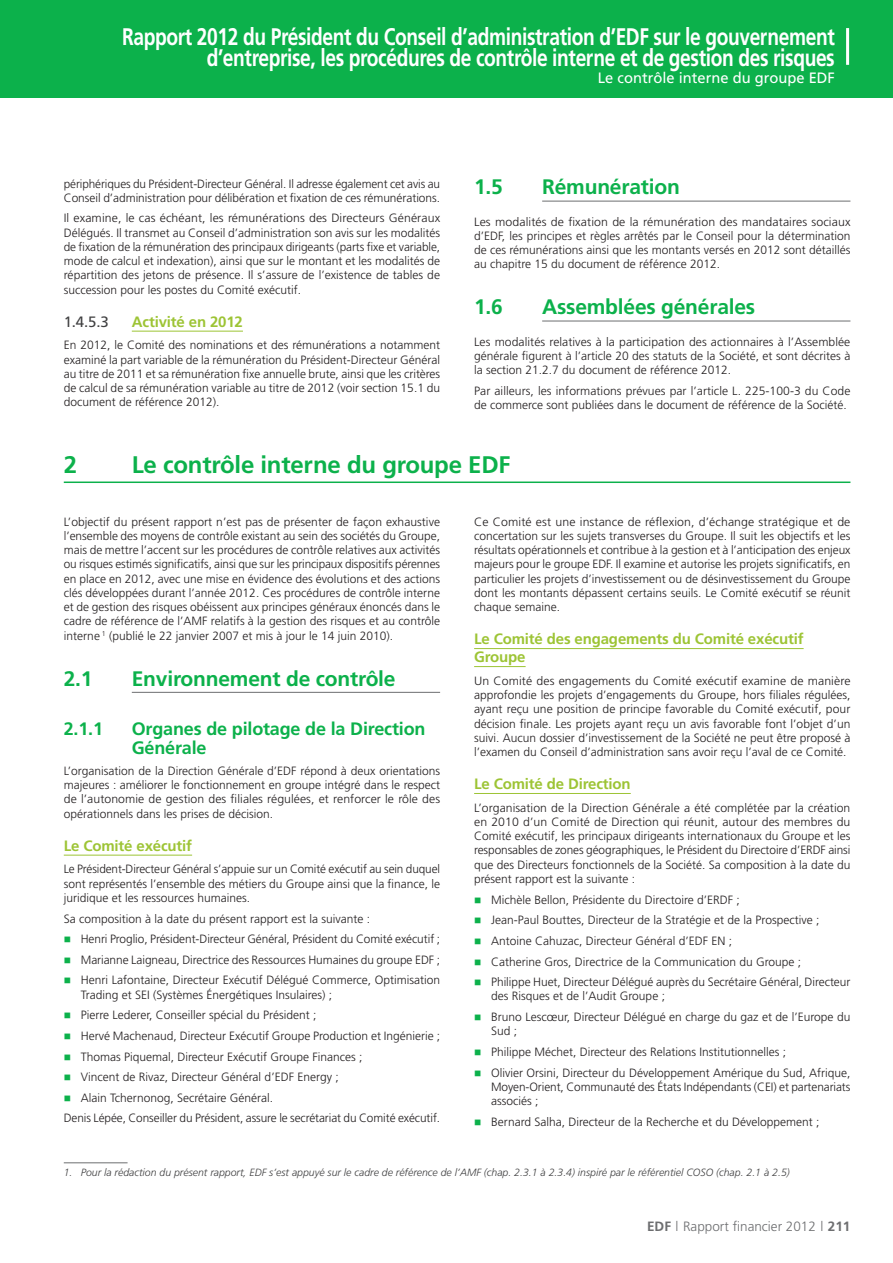
<style>
.page{position:relative;width:893px;height:1263px;background:#fff}
.page>*{position:absolute;margin:0;border:0;box-sizing:border-box;transform-origin:0 0}
.t1{font:700 24px/21px "Frutiger LT Std";letter-spacing:-.02em;color:#fff;text-align:right;scale:.8 1}
.t2{font:700 24px "Frutiger LT Std";letter-spacing:-.01em;color:#0cb14b}
.t3{font:700 21px "Frutiger LT Std";letter-spacing:-.01em;color:#0cb14b}
.t4{font:700 18px/19.5px "Frutiger LT Std";letter-spacing:-.01em;color:#0cb14b}
.t5{font:700 15px/18px "Frutiger LT Std";letter-spacing:-.01em;color:#9dc435}
.t6{font:15px "Frutiger LT Std";color:#fff}
.t7{font:15px "Frutiger LT Std";color:#404041}
.t8{font:300 13.5px "Frutiger LT Std";color:#6d6e70}
.t9{font:300 12px/14.2px "Frutiger LT Std";color:#231f20;text-align:justify}
.t10{font:italic 300 10.5px "Frutiger LT Std";color:#404041}
.s1{font-weight:700}
</style>
<div class="page">
<div style="left:0;top:0;width:893px;height:98px;background:#0cb14b"></div>
<hr style="left:846px;top:28px;width:3px;height:37px;background:#fff">
<hr style="left:132px;top:331px;width:111px;height:1px;background:#9dc435">
<hr style="left:542px;top:201px;width:308px;height:1px;background:#6d6e70">
<hr style="left:542px;top:321px;width:308px;height:1px;background:#6d6e70">
<hr style="left:64px;top:481px;width:786px;height:2px;background:#0cb14b">
<hr style="left:132px;top:692px;width:308px;height:1px;background:#6d6e70">
<hr style="left:64px;top:855px;width:128px;height:1px;background:#9dc435">
<hr style="left:474px;top:648px;width:330px;height:1px;background:#9dc435">
<hr style="left:474px;top:666px;width:52px;height:1px;background:#9dc435">
<hr style="left:474px;top:793px;width:157px;height:1px;background:#9dc435">
<hr style="left:64px;top:1162px;width:64px;height:1px;background:#6d6e70">
<h1 class="t1" style="left:122px;top:27px;width:892px">Rapport 2012 du Président du Conseil d’administration d’EDF sur le gouvernement d’entreprise, les procédures de contrôle interne et de gestion des risques</h1>
<p class="t6" style="left:598px;top:71px;width:238px">Le contrôle interne du groupe EDF</p>
<p class="t9" style="left:64px;top:177px;width:378px">périphériques du Président-Directeur Général. Il adresse également cet avis au<br>Conseil d’administration pour délibération et fixation de ces rémunérations.</p>
<p class="t9" style="left:64px;top:212px;width:378px">Il examine, le cas échéant, les rémunérations des Directeurs Généraux Délégués. Il transmet au Conseil d’administration son avis sur les modalités de fixation de la rémunération des principaux dirigeants (parts fixe et variable, mode de calcul et indexation), ainsi que sur le montant et les modalités de répartition des jetons de présence. Il s’assure de l’existence de tables de succession pour les postes du Comité exécutif.</p>
<p class="t7" style="left:64px;top:315px;width:46px">1.4.5.3</p>
<p class="t5" style="left:132px;top:313px;width:113px">Activité en 2012</p>
<p class="t9" style="left:64px;top:339px;width:378px">En 2012, le Comité des nominations et des rémunérations a notamment examiné la part variable de la rémunération du Président-Directeur Général au titre de 2011 et sa rémunération fixe annuelle brute, ainsi que les critères de calcul de sa rémunération variable au titre de 2012 (voir section 15.1 du document de référence 2012).</p>
<h2 class="t3" style="left:474px;top:178px;width:30px">1.5</h2>
<h2 class="t3" style="left:542px;top:178px;width:139px">Rémunération</h2>
<p class="t9" style="left:474px;top:215px;width:378px">Les modalités de fixation de la rémunération des mandataires sociaux d’EDF, les principes et règles arrêtés par le Conseil pour la détermination de ces rémunérations ainsi que les montants versés en 2012 sont détaillés au chapitre 15 du document de référence 2012.</p>
<h2 class="t3" style="left:474px;top:298px;width:30px">1.6</h2>
<h2 class="t3" style="left:542px;top:298px;width:215px">Assemblées générales</h2>
<p class="t9" style="left:474px;top:335px;width:378px">Les modalités relatives à la participation des actionnaires à l’Assemblée générale figurent à l’article 20 des statuts de la Société, et sont décrites à la section 21.2.7 du document de référence 2012.</p>
<p class="t9" style="left:474px;top:384px;width:378px">Par ailleurs, les informations prévues par l’article L. 225-100-3 du Code de commerce sont publiées dans le document de référence de la Société.</p>
<h1 class="t2" style="left:64px;top:454px;width:15px">2</h1>
<h1 class="t2" style="left:132px;top:454px;width:380px">Le contrôle interne du groupe EDF</h1>
<p class="t9" style="left:64px;top:515px;width:378px">L’objectif du présent rapport n’est pas de présenter de façon exhaustive l’ensemble des moyens de contrôle existant au sein des sociétés du Groupe, mais de mettre l’accent sur les procédures de contrôle relatives aux activités ou risques estimés significatifs, ainsi que sur les principaux dispositifs pérennes en place en 2012, avec une mise en évidence des évolutions et des actions clés développées durant l’année 2012. Ces procédures de contrôle interne et de gestion des risques obéissent aux principes généraux énoncés dans le cadre de référence de l’AMF relatifs à la gestion des risques et au contrôle interne <sup>1</sup> (publié le 22 janvier 2007 et mis à jour le 14 juin 2010).</p>
<h2 class="t3" style="left:64px;top:669px;width:30px">2.1</h2>
<h2 class="t3" style="left:132px;top:669px;width:265px">Environnement de contrôle</h2>
<h3 class="t4" style="left:64px;top:720px;width:41px">2.1.1</h3>
<h3 class="t4" style="left:132px;top:720px;width:295px">Organes de pilotage de la Direction<br>Générale</h3>
<p class="t9" style="left:64px;top:764px;width:378px">L’organisation de la Direction Générale d’EDF répond à deux orientations majeures : améliorer le fonctionnement en groupe intégré dans le respect de l’autonomie de gestion des filiales régulées, et renforcer le rôle des opérationnels dans les prises de décision.</p>
<p class="t5" style="left:64px;top:837px;width:130px">Le Comité exécutif</p>
<p class="t9" style="left:64px;top:863px;width:378px">Le Président-Directeur Général s’appuie sur un Comité exécutif au sein duquel sont représentés l’ensemble des métiers du Groupe ainsi que la finance, le juridique et les ressources humaines.</p>
<p class="t9" style="left:81px;top:908px;width:361px;line-height:20.7px;text-align:left;text-indent:-17px">Sa composition à la date du présent rapport est la suivante :<br>Henri Proglio, Président-Directeur Général, Président du Comité exécutif ; Marianne Laigneau, Directrice des Ressources Humaines du groupe EDF ; Henri Lafontaine, Directeur Exécutif Délégué Commerce, Optimisation</p>
<p class="t9" style="left:81px;top:988px;width:253px">Trading et SEI (Systèmes Énergétiques Insulaires) ;</p>
<p class="t9" style="left:81px;top:1008px;width:237px">Pierre Lederer, Conseiller spécial du Président ;</p>
<p class="t9" style="left:81px;top:1029px;width:361px">Hervé Machenaud, Directeur Exécutif Groupe Production et Ingénierie ;</p>
<p class="t9" style="left:81px;top:1050px;width:283px">Thomas Piquemal, Directeur Exécutif Groupe Finances ;</p>
<p class="t9" style="left:81px;top:1070px;width:259px">Vincent de Rivaz, Directeur Général d’EDF Energy ;</p>
<p class="t9" style="left:81px;top:1091px;width:194px">Alain Tchernonog, Secrétaire Général.</p>
<p class="t9" style="left:64px;top:1112px;width:378px">Denis Lépée, Conseiller du Président, assure le secrétariat du Comité exécutif.</p>
<p class="t9" style="left:474px;top:515px;width:378px">Ce Comité est une instance de réflexion, d’échange stratégique et de concertation sur les sujets transverses du Groupe. Il suit les objectifs et les résultats opérationnels et contribue à la gestion et à l’anticipation des enjeux majeurs pour le groupe EDF. Il examine et autorise les projets significatifs, en particulier les projets d’investissement ou de désinvestissement du Groupe dont les montants dépassent certains seuils. Le Comité exécutif se réunit chaque semaine.</p>
<p class="t5" style="left:474px;top:631px;width:331px">Le Comité des engagements du Comité exécutif<br>Groupe</p>
<p class="t9" style="left:474px;top:674px;width:378px">Un Comité des engagements du Comité exécutif examine de manière approfondie les projets d’engagements du Groupe, hors filiales régulées, ayant reçu une position de principe favorable du Comité exécutif, pour décision finale. Les projets ayant reçu un avis favorable font l’objet d’un suivi. Aucun dossier d’investissement de la Société ne peut être proposé à l’examen du Conseil d’administration sans avoir reçu l’aval de ce Comité.</p>
<p class="t5" style="left:474px;top:775px;width:158px">Le Comité de Direction</p>
<p class="t9" style="left:474px;top:801px;width:378px">L’organisation de la Direction Générale a été complétée par la création en 2010 d’un Comité de Direction qui réunit, autour des membres du Comité exécutif, les principaux dirigeants internationaux du Groupe et les responsables de zones géographiques, le Président du Directoire d’ERDF ainsi que des Directeurs fonctionnels de la Société. Sa composition à la date du présent rapport est la suivante :</p>
<p class="t9" style="left:491px;top:890px;width:361px;line-height:20.7px;text-align:left">Michèle Bellon, Présidente du Directoire d’ERDF ;<br>Jean-Paul Bouttes, Directeur de la Stratégie et de la Prospective ; Antoine Cahuzac, Directeur Général d’EDF EN ;<br>Catherine Gros, Directrice de la Communication du Groupe ;<br>Philippe Huet, Directeur Délégué auprès du Secrétaire Général, Directeur</p>
<p class="t9" style="left:491px;top:986px;width:361px;line-height:20.7px">des Risques et de l’Audit Groupe ;<br>Bruno Lescœur, Directeur Délégué en charge du gaz et de l’Europe du</p>
<p class="t9" style="left:491px;top:1021px;width:361px;line-height:20.7px;text-align:left">Sud ;<br>Philippe Méchet, Directeur des Relations Institutionnelles ;<br>Olivier Orsini, Directeur du Développement Amérique du Sud, Afrique,</p>
<p class="t9" style="left:491px;top:1080px;width:361px">Moyen-Orient, Communauté des États Indépendants (CEI) et partenariats associés ;</p>
<p class="t9" style="left:491px;top:1115px;width:330px">Bernard Salha, Directeur de la Recherche et du Développement ;</p>
<p class="t10" style="left:64px;top:1168px;width:727px">1. Pour la rédaction du présent rapport, EDF s’est appuyé sur le cadre de référence de l’AMF (chap. 2.3.1 à 2.3.4) inspiré par le référentiel COSO (chap. 2.1 à 2.5)</p>
<p class="t8" style="left:647px;top:1220px;width:205px"><span class="s1">EDF</span> l Rapport financier 2012 l <span class="s1">211</span></p>
</div>
